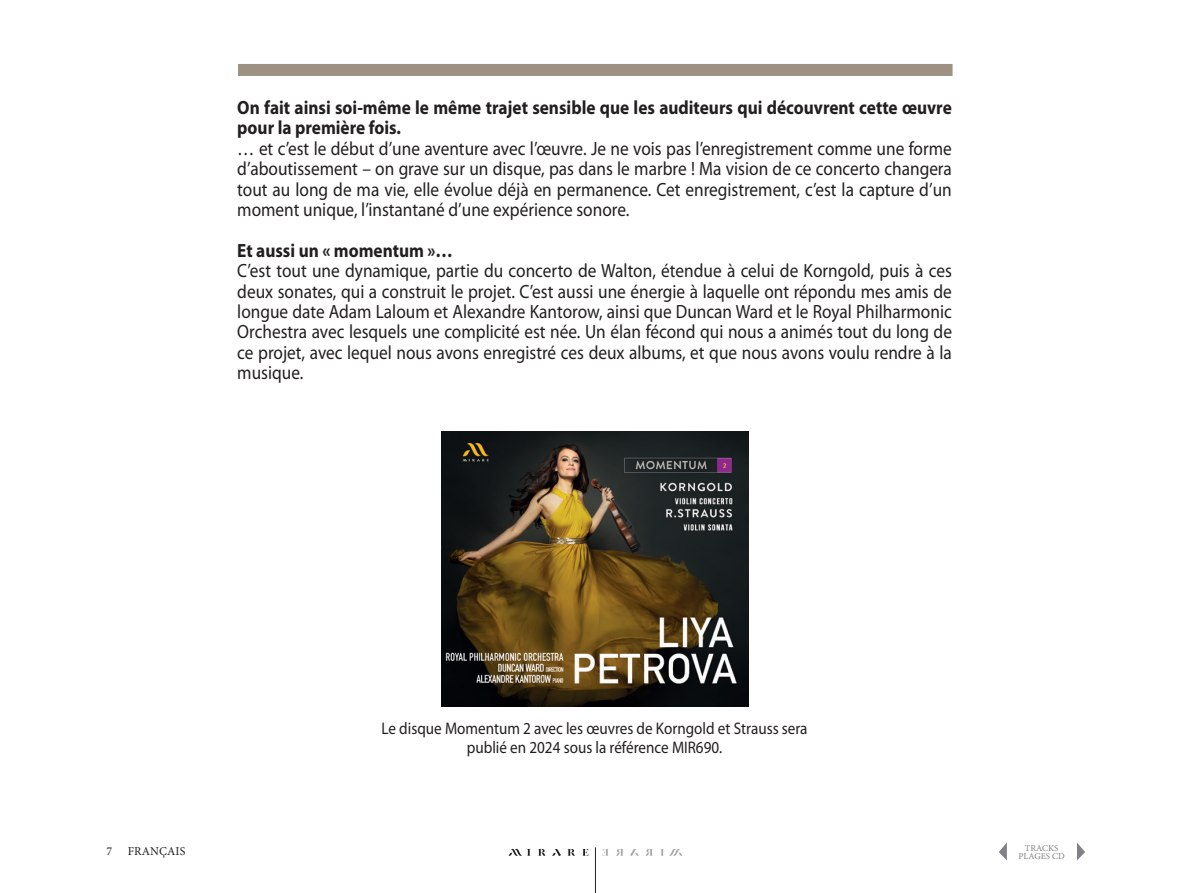
<style>
.page{position:relative;width:1191px;height:893px;background:#fff}
.page>*{position:absolute;margin:0;border:0;box-sizing:border-box;transform-origin:0 0}
.t1{font:19.2px/20.4px "Myriad Pro";color:#231f20;text-align:justify;scale:.9 1}
.t2{font:700 19.2px/20.4px "Myriad Pro";color:#231f20;scale:.9 1}
.t3{font:16.8px/19.2px "Myriad Pro";color:#231f20;text-align:center;scale:.9 1}
.t4{font:12px "Minion Pro";letter-spacing:.01em;color:#231f20}
.t5{font:9px/7.5px "Minion Pro";color:#808285;text-align:center}
</style>
<div class="page">
<svg style="left:999px;top:843px;width:8px;height:17px"></svg>
<svg style="left:1077px;top:843px;width:8px;height:17px"></svg>
<hr style="left:595px;top:847px;width:1px;height:46px;background:#231f20">
<svg style="left:508px;top:849px;width:22px;height:7px"></svg>
<svg style="left:538px;top:849px;width:7px;height:7px"></svg>
<svg style="left:568px;top:849px;width:7px;height:7px"></svg>
<svg style="left:582px;top:849px;width:6px;height:7px"></svg>
<svg style="left:552px;top:849px;width:9px;height:7px"></svg>
<svg style="left:661px;top:849px;width:21px;height:7px"></svg>
<svg style="left:645px;top:849px;width:7px;height:7px"></svg>
<svg style="left:616px;top:849px;width:7px;height:7px"></svg>
<svg style="left:603px;top:849px;width:5px;height:7px"></svg>
<svg style="left:630px;top:849px;width:9px;height:7px"></svg>
<div style="left:238px;top:64px;width:714px;height:12px;background:#9c9183"></div>
<img style="left:441px;top:431px;width:308px;height:276px">
<p class="t2" style="left:237px;top:98px;width:795px">On fait ainsi soi-même le même trajet sensible que les auditeurs qui découvrent cette œuvre pour la première fois.</p>
<p class="t1" style="left:237px;top:139px;width:795px">… et c’est le début d’une aventure avec l’œuvre. Je ne vois pas l’enregistrement comme une forme d’aboutissement – on grave sur un disque, pas dans le marbre ! Ma vision de ce concerto changera tout au long de ma vie, elle évolue déjà en permanence. Cet enregistrement, c’est la capture d’un moment unique, l’instantané d’une expérience sonore.</p>
<p class="t2" style="left:237px;top:240px;width:241px">Et aussi un « momentum »…</p>
<p class="t1" style="left:237px;top:261px;width:795px">C’est tout une dynamique, partie du concerto de Walton, étendue à celui de Korngold, puis à ces deux sonates, qui a construit le projet. C’est aussi une énergie à laquelle ont répondu mes amis de longue date Adam Laloum et Alexandre Kantorow, ainsi que Duncan Ward et le Royal Philharmonic Orchestra avec lesquels une complicité est née. Un élan fécond qui nous a animés tout du long de ce projet, avec lequel nous avons enregistré ces deux albums, et que nous avons voulu rendre à la musique.</p>
<p class="t3" style="left:381px;top:719px;width:475px">Le disque Momentum 2 avec les œuvres de Korngold et Strauss sera publié en 2024 sous la référence MIR690.</p>
<p class="t4" style="left:106px;top:843px;width:7px">7</p>
<p class="t5" style="left:1018px;top:844px;width:48px">TRACKS<br>PLAGES CD</p>
<p class="t4" style="left:128px;top:843px;width:59px">FRANÇAIS</p>
</div>
